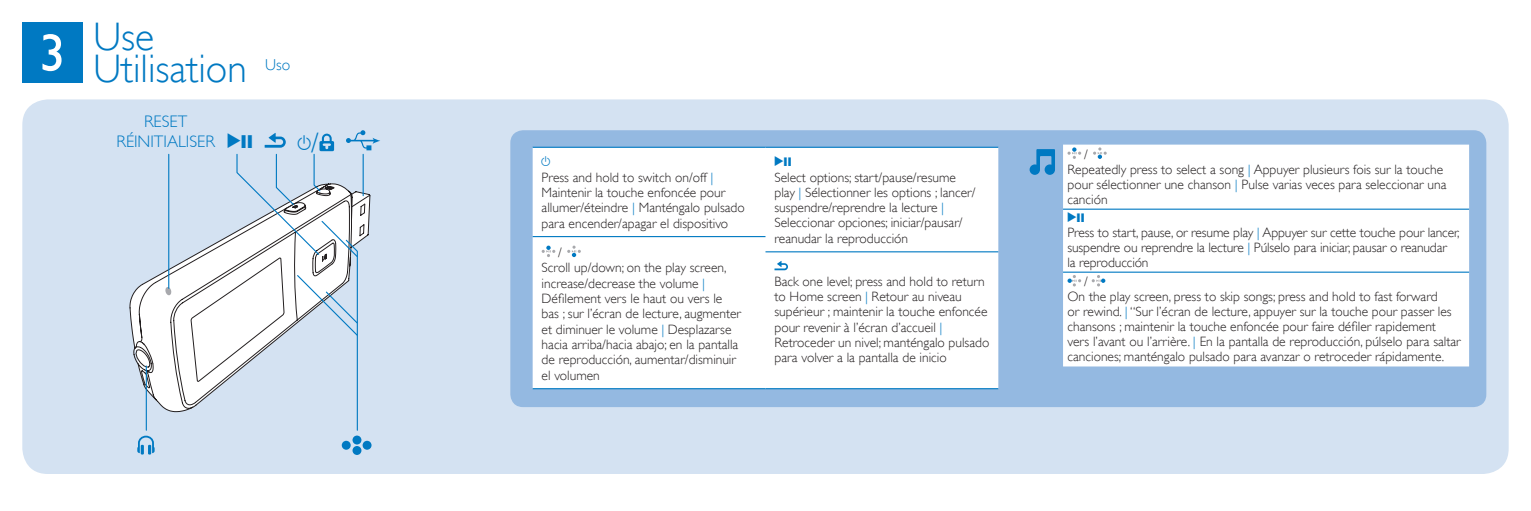
<style>
.page{position:relative;width:1531px;height:511px;background:#fff}
.page>*{position:absolute;margin:0;border:0;box-sizing:border-box;transform-origin:0 0}
.t1{font:39.6px/31.5px "Gill Sans Alt One WGL Light";color:#0079c2}
.t2{font:20.25px "Audio Four 4";color:#0079c2}
.t3{font:20.25px "Audio Six 6";color:#0079c2}
.t4{font:16.65px/20px "Gill Sans Alt One WGL Light";color:#0079c2}
.t5{font:15.75px "Gill Sans Alt One WGL Light";color:#0079c2}
.t6{font:13.5px/15.3px "Gill Sans Alt One WGL Light";color:#231f20}
.t7{font:13.5px "Audio Four 4";color:#0079c2}
.t8{font:13.5px "Audio Six 6";color:#0079c2}
.s1{font-family:"Gill Sans Alt One WGL";font-size:52.88px;color:#fff}
.s2{font-family:"Gill Sans Alt One WGL Light";font-size:27.45px}
.s3{color:#0079c2}
</style>
<div class="page">
<div style="left:22px;top:99px;width:1486px;height:374px;background:#d4e2f2;border-radius:26px"></div>
<div style="left:510px;top:130px;width:976px;height:277px;background:#94b9e1;border-radius:13px"></div>
<div style="left:533px;top:148px;width:465px;height:240px;background:#fff"></div>
<hr style="left:533px;top:146px;width:232px;height:2px;background:#0079c2">
<hr style="left:765px;top:146px;width:233px;height:2px;background:#0079c2">
<hr style="left:533px;top:236px;width:232px;height:1px;background:#0079c2">
<hr style="left:765px;top:251px;width:233px;height:1px;background:#0079c2">
<hr style="left:533px;top:388px;width:232px;height:1px;background:#0079c2">
<hr style="left:765px;top:388px;width:233px;height:1px;background:#0079c2">
<svg style="left:542px;top:245px;width:13px;height:12px"></svg>
<svg style="left:567px;top:245px;width:14px;height:12px"></svg>
<svg style="left:774px;top:260px;width:14px;height:10px"></svg>
<div style="left:1063px;top:144px;width:406px;height:222px;background:#fff"></div>
<hr style="left:1063px;top:208px;width:406px;height:1px;background:#0079c2">
<hr style="left:1063px;top:271px;width:406px;height:1px;background:#0079c2">
<svg style="left:1029px;top:149px;width:26px;height:26px"></svg>
<svg style="left:1067px;top:147px;width:14px;height:12px"></svg>
<svg style="left:1093px;top:147px;width:14px;height:12px"></svg>
<svg style="left:1067px;top:275px;width:14px;height:11px"></svg>
<svg style="left:1092px;top:275px;width:13px;height:11px"></svg>
<svg style="left:137px;top:435px;width:18px;height:19px"></svg>
<svg style="left:130px;top:183px;width:96px;height:228px"></svg>
<svg style="left:144px;top:188px;width:92px;height:193px"></svg>
<svg style="left:165px;top:287px;width:7px;height:8px"></svg>
<div style="left:352px;top:435px;width:9px;height:9px;background:#0079c2;border-radius:50%"></div>
<div style="left:342px;top:440px;width:9px;height:9px;background:#0079c2;border-radius:50%"></div>
<div style="left:363px;top:440px;width:8px;height:9px;background:#0079c2;border-radius:50%"></div>
<svg style="left:352px;top:445px;width:9px;height:9px"></svg>
<hr style="left:168px;top:154px;width:1px;height:134px;background:#0079c2">
<hr style="left:146px;top:365px;width:1px;height:65px;background:#0079c2">
<svg style="left:236px;top:130px;width:144px;height:301px"></svg>
<div style="left:22px;top:22px;width:60px;height:60px;background:#0079c2"></div>
<h1 class="t1" style="left:93px;top:21px;width:155px;text-indent:-54px"><span class="s1">3</span> Use<br>Utilisation</h1>
<p class="t5" style="left:265px;top:55px;width:27px">Uso</p>
<p class="t4" style="left:116px;top:111px;width:83px;text-indent:28px">RESET<br>Réinitialiser</p>
<h2 class="t2" style="left:227px;top:133px;width:27px">2;</h2>
<h2 class="t3" style="left:298px;top:135px;width:23px">y<span class="s2">/</span></h2>
<p class="t8" style="left:542px;top:156px;width:11px">y</p>
<p class="t6" style="left:542px;top:169px;width:205px">Press and hold to switch on/off <span class="s3">| </span>Maintenir la touche enfoncée pour allumer/éteindre <span class="s3">|</span> Manténgalo pulsado para encender/apagar el dispositivo</p>
<p class="t6" style="left:542px;top:245px;width:201px;text-indent:17px">/<br>Scroll up/down; on the play screen, increase/decrease the volume <span class="s3">|<br></span>Défilement vers le haut ou vers le bas ; sur l’écran de lecture, augmenter et diminuer le volume <span class="s3">|</span> Desplazarse hacia arriba/hacia abajo; en la pantalla de reproducción, aumentar/disminuir el volumen</p>
<p class="t7" style="left:774px;top:156px;width:18px">2;</p>
<p class="t6" style="left:774px;top:169px;width:202px">Select options; start/pause/resume play <span class="s3">|</span> Sélectionner les options ; lancer/ suspendre/reprendre la lecture <span class="s3">| </span>Seleccionar opciones; iniciar/pausar/ reanudar la reproducción</p>
<p class="t6" style="left:774px;top:273px;width:216px">Back one level; press and hold to return to Home screen <span class="s3">|</span> Retour au niveau supérieur ; maintenir la touche enfoncée pour revenir à l’écran d’accueil <span class="s3">| </span>Retroceder un nivel; manténgalo pulsado para volver a la pantalla de inicio</p>
<p class="t6" style="left:1067px;top:147px;width:380px;text-indent:17px">/<br>Repeatedly press to select a song <span class="s3">|</span> Appuyer plusieurs fois sur la touche pour sélectionner une chanson <span class="s3">|</span> Pulse varias veces para seleccionar una canción</p>
<p class="t7" style="left:1067px;top:212px;width:18px">2;</p>
<p class="t6" style="left:1067px;top:225px;width:393px">Press to start, pause, or resume play <span class="s3">|</span> Appuyer sur cette touche pour lancer, suspendre ou reprendre la lecture <span class="s3">|</span> Púlselo para iniciar, pausar o reanudar<br>la reproducción</p>
<p class="t6" style="left:1067px;top:274px;width:395px;text-indent:17px">/<br>On the play screen, press to skip songs; press and hold to fast forward<br>or rewind. <span class="s3">|</span> “Sur l’écran de lecture, appuyer sur la touche pour passer les chansons ; maintenir la touche enfoncée pour faire défiler rapidement vers l’avant ou l’arrière. <span class="s3">|</span> En la pantalla de reproducción, púlselo para saltar canciones; manténgalo pulsado para avanzar o retroceder rápidamente.</p>
</div>
